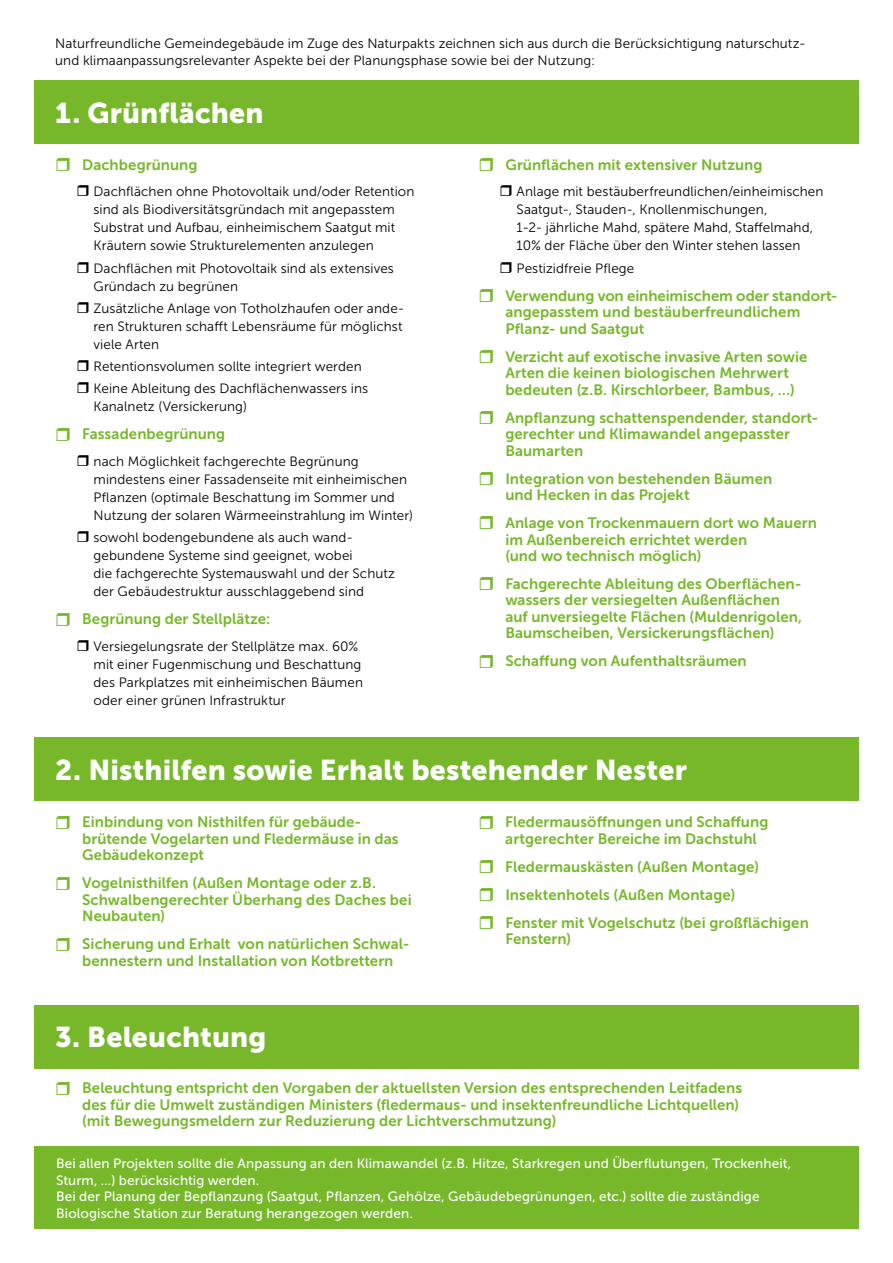
<style>
.page{position:relative;width:893px;height:1263px;background:#fff}
.page>*{position:absolute;margin:0;border:0;box-sizing:border-box;transform-origin:0 0}
.t1{font:28.5px "Museo Sans 900";letter-spacing:.005em;color:#fff}
.t2{font:15px/16.5px "Museo Sans 700";letter-spacing:.005em;color:#76b82a}
.t3{font:13.5px/18px "Museo Sans 300";letter-spacing:.01em;color:#000}
.t4{font:13.5px/16.5px "Museo Sans 500";letter-spacing:.01em;color:#fff}
</style>
<div class="page">
<div style="left:34px;top:80px;width:825px;height:64px;background:#76b82a"></div>
<div style="left:34px;top:737px;width:825px;height:64px;background:#76b82a"></div>
<div style="left:34px;top:1005px;width:825px;height:63px;background:#76b82a"></div>
<div style="left:34px;top:1147px;width:825px;height:82px;background:#76b82a"></div>
<p class="t3" style="left:55px;top:36px;width:752px;line-height:16.5px">Naturfreundliche Gemeindegebäude im Zuge des Naturpakts zeichnen sich aus durch die Berücksichtigung naturschutz&shy;und klimaanpassungsrelevanter Aspekte bei der Planungsphase sowie bei der Nutzung:</p>
<h1 class="t1" style="left:55px;top:97px;width:210px">1. Grünflächen</h1>
<p class="t2" style="left:82px;top:156px;width:117px">Dachbegrünung</p>
<p class="t3" style="left:94px;top:183px;width:322px">Dachflächen ohne Photovoltaik und/oder Retention sind als Biodiversitätsgründach mit angepasstem Substrat und Aufbau, einheimischem Saatgut mit Kräutern sowie Strukturelementen anzulegen</p>
<p class="t3" style="left:94px;top:259px;width:302px">Dachflächen mit Photovoltaik sind als extensives<br>Gründach zu begrünen</p>
<p class="t3" style="left:94px;top:299px;width:312px">Zusätzliche Anlage von Totholzhaufen oder ande&shy;ren Strukturen schafft Lebensräume für möglichst viele Arten</p>
<p class="t3" style="left:94px;top:355px;width:276px;line-height:22.2px">Retentionsvolumen sollte integriert werden<br>Keine Ableitung des Dachflächenwassers ins</p>
<p class="t3" style="left:94px;top:398px;width:155px">Kanalnetz (Versickerung)</p>
<p class="t2" style="left:82px;top:426px;width:145px">Fassadenbegrünung</p>
<p class="t3" style="left:94px;top:452px;width:321px">nach Möglichkeit fachgerechte Begrünung mindestens einer Fassadenseite mit einheimischen Pflanzen (optimale Beschattung im Sommer und Nutzung der solaren Wärmeeinstrahlung im Winter)</p>
<p class="t3" style="left:94px;top:528px;width:303px">sowohl bodengebundene als auch wand&shy;gebundene Systeme sind geeignet, wobei<br>die fachgerechte Systemauswahl und der Schutz der Gebäudestruktur ausschlaggebend sind</p>
<p class="t2" style="left:82px;top:611px;width:190px">Begrünung der Stellplätze:</p>
<p class="t3" style="left:94px;top:637px;width:271px">Versiegelungsrate der Stellplätze max. 60% mit einer Fugenmischung und Beschattung des Parkplatzes mit einheimischen Bäumen oder einer grünen Infrastruktur</p>
<p class="t2" style="left:505px;top:156px;width:259px">Grünflächen mit extensiver Nutzung</p>
<p class="t3" style="left:517px;top:183px;width:308px">Anlage mit bestäuberfreundlichen/einheimischen Saatgut-, Stauden-, Knollenmischungen,<br>1-2- jährliche Mahd, spätere Mahd, Staffelmahd, 10% der Fläche über den Winter stehen lassen</p>
<p class="t3" style="left:517px;top:259px;width:119px">Pestizidfreie Pflege</p>
<p class="t2" style="left:505px;top:287px;width:334px">Verwendung von einheimischem oder standort&shy;angepasstem und bestäuberfreundlichem<br>Pflanz- und Saatgut</p>
<p class="t2" style="left:505px;top:348px;width:304px">Verzicht auf exotische invasive Arten sowie<br>Arten die keinen biologischen Mehrwert bedeuten (z.B. Kirschlorbeer, Bambus, …)</p>
<p class="t2" style="left:505px;top:409px;width:315px">Anpflanzung schattenspendender, standort&shy;gerechter und Klimawandel angepasster<br>Baumarten</p>
<p class="t2" style="left:505px;top:470px;width:269px">Integration von bestehenden Bäumen und Hecken in das Projekt</p>
<p class="t2" style="left:505px;top:514px;width:313px">Anlage von Trockenmauern dort wo Mauern im Außenbereich errichtet werden<br>(und wo technisch möglich)</p>
<p class="t2" style="left:505px;top:575px;width:298px">Fachgerechte Ableitung des Oberflächen&shy;wassers der versiegelten Außenflächen auf unversiegelte Flächen (Muldenrigolen, Baumscheiben, Versickerungsflächen)</p>
<p class="t2" style="left:505px;top:653px;width:243px">Schaffung von Aufenthaltsräumen</p>
<h1 class="t1" style="left:55px;top:754px;width:633px">2. Nisthilfen sowie Erhalt bestehender Nester</h1>
<p class="t2" style="left:82px;top:814px;width:318px">Einbindung von Nisthilfen für gebäude&shy;brütende Vogelarten und Fledermäuse in das<br>Gebäudekonzept</p>
<p class="t2" style="left:82px;top:875px;width:331px">Vogelnisthilfen (Außen Montage oder z.B.<br>Schwalbengerechter Überhang des Daches bei<br>Neubauten)</p>
<p class="t2" style="left:82px;top:936px;width:329px">Sicherung und Erhalt von natürlichen Schwal&shy;bennestern und Installation von Kotbrettern</p>
<h1 class="t1" style="left:55px;top:1021px;width:213px">3. Beleuchtung</h1>
<p class="t2" style="left:505px;top:814px;width:265px">Fledermausöffnungen und Schaffung artgerechter Bereiche im Dachstuhl</p>
<p class="t2" style="left:505px;top:852px;width:305px;line-height:28px">Fledermauskästen (Außen Montage)<br>Insektenhotels (Außen Montage)<br>Fenster mit Vogelschutz (bei großflächigen</p>
<p class="t2" style="left:505px;top:931px;width:67px">Fenstern)</p>
<p class="t2" style="left:82px;top:1080px;width:661px">Beleuchtung entspricht den Vorgaben der aktuellsten Version des entsprechenden Leitfadens des für die Umwelt zuständigen Ministers (fledermaus- und insektenfreundliche Lichtquellen) (mit Bewegungsmeldern zur Reduzierung der Lichtverschmutzung)</p>
<p class="t4" style="left:56px;top:1155px;width:737px">Bei allen Projekten sollte die Anpassung an den Klimawandel (z.B. Hitze, Starkregen und Überflutungen, Trockenheit, Sturm, …) berücksichtig werden.<br>Bei der Planung der Bepflanzung (Saatgut, Pflanzen, Gehölze, Gebäudebegrünungen, etc.) sollte die zuständige Biologische Station zur Beratung herangezogen werden.</p>
</div>
